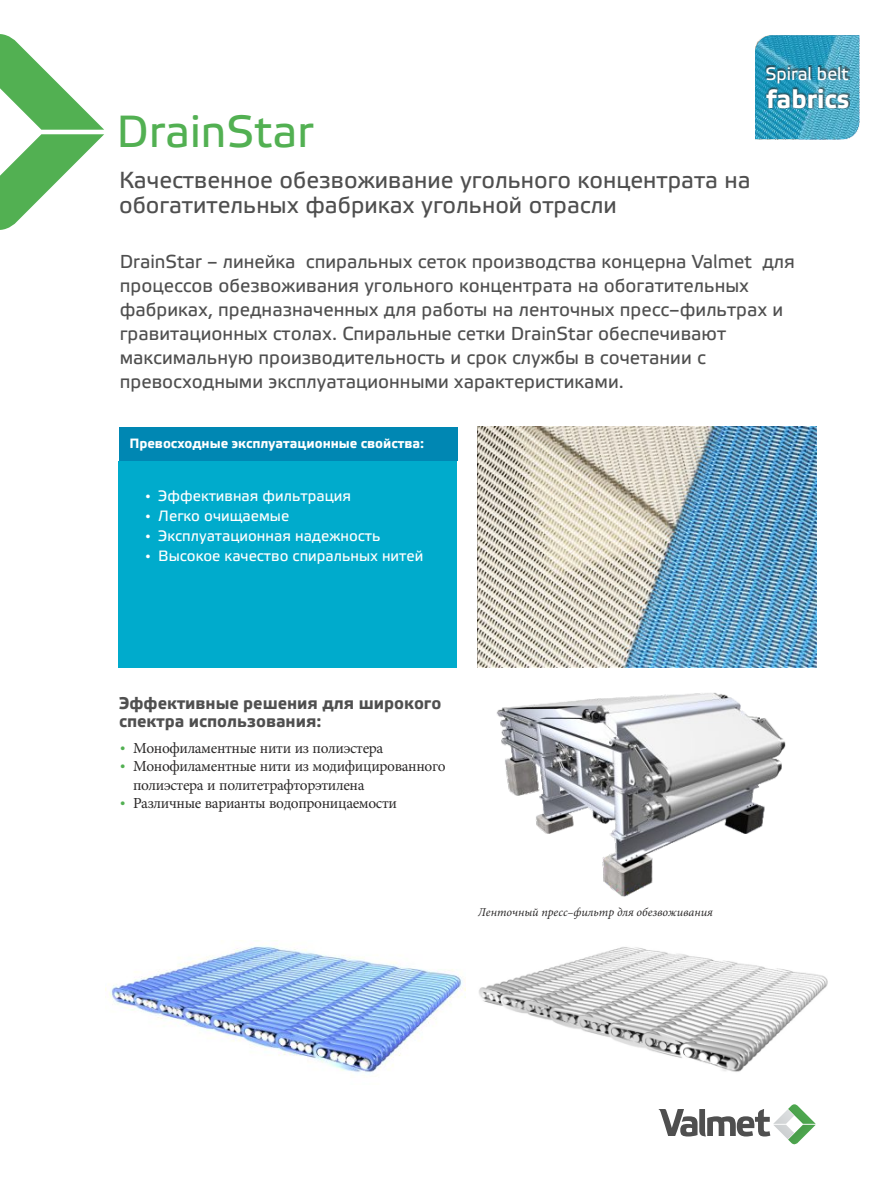
<style>
.page{position:relative;width:893px;height:1191px;background:#fff}
.page>*{position:absolute;margin:0;border:0;box-sizing:border-box;transform-origin:0 0}
.t1{font:45px "Etelka Text Pro";color:#52b052}
.t2{font:700 25.95px "Etelka Text Pro";color:#fff}
.t3{font:23.25px/25.5px "Etelka Text Pro";color:#4f4f4f}
.t4{font:18.75px/24px "Etelka Text Pro";color:#4f4f4f}
.t5{font:18px "Etelka Text Pro";color:#fff}
.t6{font:700 16.8px/18px "Etelka Text Pro";color:#4f4f4f}
.t7{font:15.3px/18px "Minion Pro";letter-spacing:-.025em;color:#2b2929}
.t8{font:15px/19.8px "Etelka Text Pro";color:#fff}
.t9{font:700 13.5px "Etelka Text Pro";color:#fff}
.t10{font:italic 12px "Minion Pro";color:#2b2929}
</style>
<div class="page">
<img style="left:477px;top:426px;width:339px;height:241px">
<div style="left:119px;top:427px;width:339px;height:34px;background:#0087b3"></div>
<div style="left:119px;top:461px;width:338px;height:206px;background:#00abcc"></div>
<img style="left:479px;top:947px;width:349px;height:125px">
<img style="left:109px;top:940px;width:357px;height:133px">
<svg style="left:755px;top:35px;width:104px;height:104px;background:#3da4c3"></svg>
<div style="left:764px;top:66px;width:86px;height:43px;background:#2b2929;opacity:.74"></div>
<img style="left:496px;top:692px;width:290px;height:205px">
<svg style="left:0;top:34px;width:104px;height:196px"></svg>
<svg style="left:658px;top:1104px;width:158px;height:41px"></svg>
<p class="t5" style="left:765px;top:66px;width:85px">Spiral belt</p>
<h1 class="t1" style="left:117px;top:114px;width:199px">DrainStar</h1>
<p class="t3" style="left:119px;top:169px;width:633px">Качественное обезвоживание угольного концентрата на обогатительных фабриках угольной отрасли</p>
<h2 class="t2" style="left:767px;top:89px;width:84px">fabrics</h2>
<p class="t4" style="left:120px;top:251px;width:677px">DrainStar – линейка спиральных сеток производства концерна Valmet для процессов обезвоживания угольного концентрата на обогатительных фабриках, предназначенных для работы на ленточных пресс–фильтрах и гравитационных столах. Спиральные сетки DrainStar обеспечивают максимальную производительность и срок службы в сочетании с превосходными эксплуатационными характеристиками.</p>
<p class="t9" style="left:129px;top:438px;width:296px">Превосходные эксплуатационные свойства:</p>
<p class="t8" style="left:158px;top:487px;width:267px">Эффективная фильтрация<br>Легко очищаемые<br>Эксплуатационная надежность<br>Высокое качество спиральных нитей</p>
<p class="t6" style="left:119px;top:696px;width:324px">Эффективные решения для широкого спектра использования:</p>
<p class="t7" style="left:133px;top:740px;width:314px">Монофиламентные нити из полиэстера<br>Монофиламентные нити из модифицированного</p>
<p class="t7" style="left:133px;top:778px;width:266px">полиэстера и политетрафторэтилена<br>Различные варианты водопроницаемости</p>
<p class="t10" style="left:478px;top:907px;width:236px">Ленточный пресс–фильтр для обезвоживания</p>
</div>
